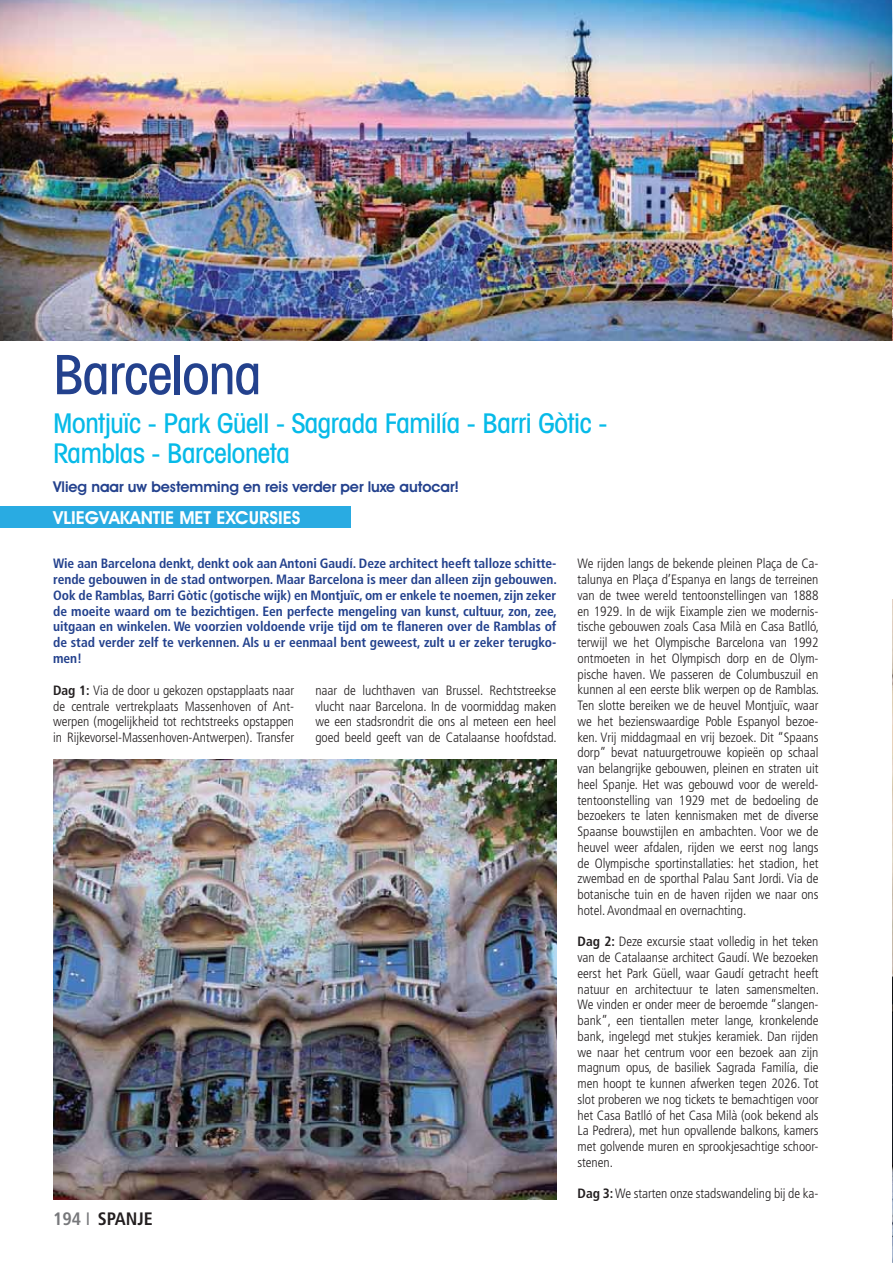
<style>
.page{position:relative;width:893px;height:1263px;background:#fff}
.page>*{position:absolute;margin:0;border:0;box-sizing:border-box;transform-origin:0 0}
.t1{font:500 condensed 54px "Avant Garde IT Cby BT";letter-spacing:-.015em;color:#23418d}
.t2{font:500 condensed 27px/30px "Avant Garde IT Cby BT";letter-spacing:-.015em;color:#06bae8}
.t3{font:600 18px "Avant Garde IT Cby BT";color:#fff}
.t4{font:700 condensed 18px "Frutiger LT Std";color:#231f20}
.t5{font:600 15px "Avant Garde IT Cby BT";letter-spacing:-.005em;color:#23418d}
.t6{font:300 condensed 13.5px/15.8px "Frutiger LT Std";letter-spacing:-.005em;color:#231f20;text-align:justify}
.t7{font:700 condensed 13.5px/15.8px "Frutiger LT Std";letter-spacing:-.005em;color:#23418d;text-align:justify}
.s1{font-weight:700}
.s2{color:#77787b}
.s3{font-weight:400;color:#77787b}
</style>
<div class="page">
<img style="left:0;top:0;width:892px;height:340px">
<img style="left:53px;top:759px;width:503px;height:440px">
<img style="left:892px;top:600px;width:1px;height:663px">
<img style="left:892px;top:0;width:1px;height:340px">
<div style="left:0;top:506px;width:350px;height:21px;background:#29abe2"></div>
<h1 class="t1" style="left:53px;top:348px;width:210px">Barcelona</h1>
<h2 class="t2" style="left:53px;top:410px;width:556px">Montjuïc - Park Güell - Sagrada Familía - Barri Gòtic -<br>Ramblas - Barceloneta</h2>
<p class="t5" style="left:53px;top:481px;width:407px">Vlieg naar uw bestemming en reis verder per luxe autocar!</p>
<h3 class="t3" style="left:53px;top:511px;width:249px">VLIEGVAKANTIE MET EXCURSIES</h3>
<p class="t7" style="left:53px;top:556px;width:505px">Wie aan Barcelona denkt, denkt ook aan Antoni Gaudí. Deze architect heeft talloze schitte&shy;rende gebouwen in de stad ontworpen. Maar Barcelona is meer dan alleen zijn gebouwen.<br>Ook de Ramblas, Barri Gòtic (gotische wijk) en Montjuïc, om er enkele te noemen, zijn zeker de moeite waard om te bezichtigen. Een perfecte mengeling van kunst, cultuur, zon, zee, uitgaan en winkelen. We voorzien voldoende vrije tijd om te flaneren over de Ramblas of de stad verder zelf te verkennen. Als u er eenmaal bent geweest, zult u er zeker terugko&shy;men!</p>
<p class="t6" style="left:315px;top:683px;width:243px">naar de luchthaven van Brussel. Rechtstreekse vlucht naar Barcelona. In de voormiddag maken we een stadsrondrit die ons al meteen een heel goed beeld geeft van de Catalaanse hoofdstad.</p>
<p class="t6" style="left:53px;top:683px;width:242px"><span class="s1">Dag 1:</span> Via de door u gekozen opstapplaats naar de centrale vertrekplaats Massenhoven of Ant&shy;werpen (mogelijkheid tot rechtstreeks opstappen in Rijkevorsel-Massenhoven-Antwerpen). Transfer</p>
<h3 class="t4" style="left:53px;top:1210px;width:101px"><span class="s2">194</span> <span class="s3">I</span> SPANJE</h3>
<p class="t6" style="left:578px;top:556px;width:243px">We rijden langs de bekende pleinen Plaça de Ca&shy;talunya en Plaça d’Espanya en langs de terreinen van de twee wereld tentoonstellingen van 1888 en 1929. In de wijk Eixample zien we modernis&shy;tische gebouwen zoals Casa Milà en Casa Batlló, terwijl we het Olympische Barcelona van 1992 ontmoeten in het Olympisch dorp en de Olym&shy;pische haven. We passeren de Columbuszuil en kunnen al een eerste blik werpen op de Ramblas.<br>Ten slotte bereiken we de heuvel Montjuïc, waar we het bezienswaardige Poble Espanyol bezoe&shy;ken. Vrij middagmaal en vrij bezoek. Dit “Spaans dorp” bevat natuurgetrouwe kopieën op schaal van belangrijke gebouwen, pleinen en straten uit heel Spanje. Het was gebouwd voor de wereld&shy;tentoonstelling van 1929 met de bedoeling de bezoekers te laten kennismaken met de diverse Spaanse bouwstijlen en ambachten. Voor we de heuvel weer afdalen, rijden we eerst nog langs de Olympische sportinstallaties: het stadion, het zwembad en de sporthal Palau Sant Jordi. Via de botanische tuin en de haven rijden we naar ons hotel. Avondmaal en overnachting.</p>
<p class="t6" style="left:578px;top:934px;width:243px"><span class="s1">Dag 2:</span> Deze excursie staat volledig in het teken van de Catalaanse architect Gaudí. We bezoeken eerst het Park Güell, waar Gaudí getracht heeft natuur en architectuur te laten samensmelten.<br>We vinden er onder meer de beroemde “slangen&shy;bank”, een tientallen meter lange, kronkelende bank, ingelegd met stukjes keramiek. Dan rijden we naar het centrum voor een bezoek aan zijn magnum opus, de basiliek Sagrada Familía, die men hoopt te kunnen afwerken tegen 2026. Tot slot proberen we nog tickets te bemachtigen voor het Casa Batlló of het Casa Milà (ook bekend als La Pedrera), met hun opvallende balkons, kamers met golvende muren en sprookjesachtige schoor&shy;stenen.</p>
<p class="t6" style="left:578px;top:1186px;width:242px"><span class="s1">Dag 3:</span> We starten onze stadswandeling bij de ka-</p>
</div>
